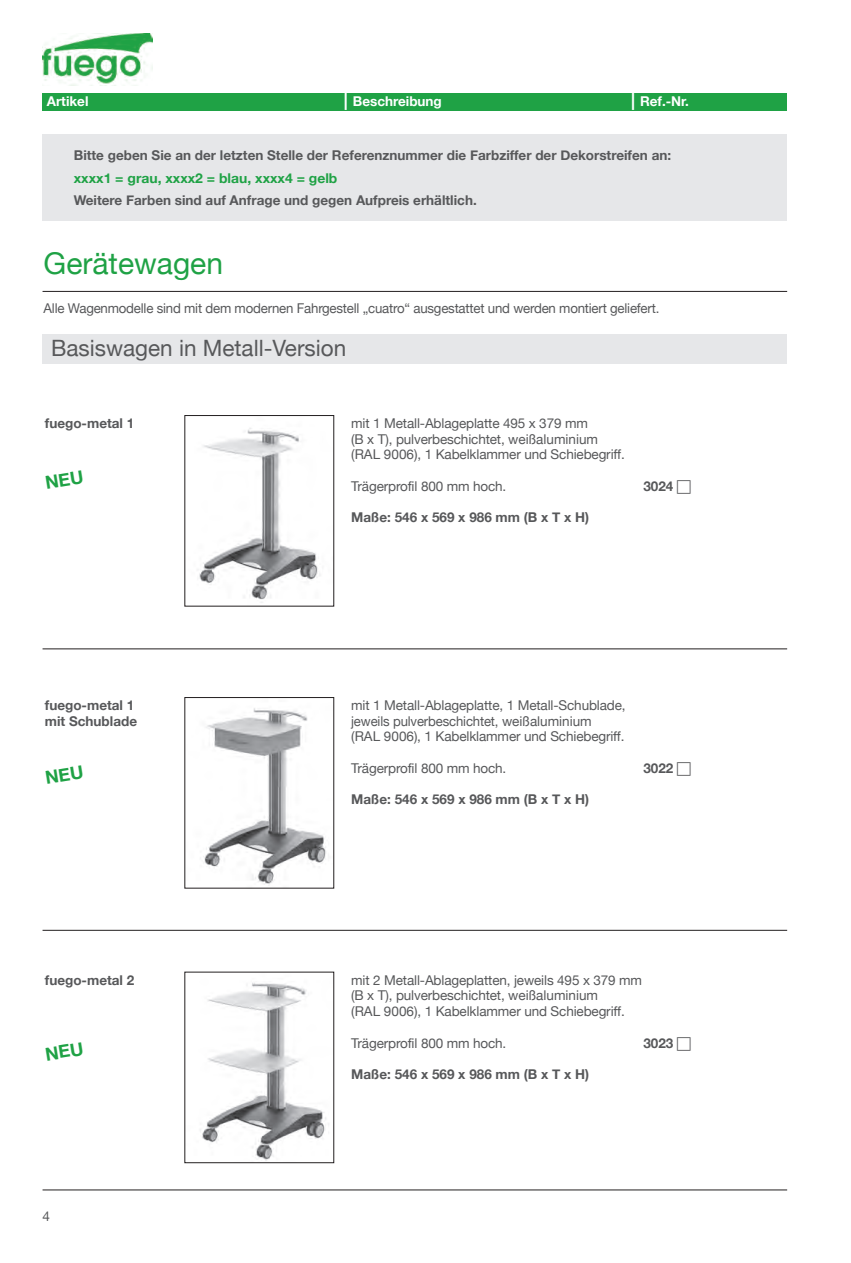
<style>
.page{position:relative;width:851px;height:1263px;background:#fff}
.page>*{position:absolute;margin:0;border:0;box-sizing:border-box;transform-origin:0 0}
.t1{font:30px "Helvetica Neue";color:#1fa245}
.t2{font:22.5px "Helvetica Neue";color:#57585a}
.t3{font:13.5px/15.8px "Helvetica Neue";letter-spacing:-.01em;color:#57585a}
.t4{font:700 13.5px/15.8px "Helvetica Neue";color:#57585a}
.t5{font:700 13.5px "Helvetica Neue";color:#1fa245}
.t6{font:700 13.5px "Helvetica Neue";color:#fff}
.s1{font-size:18px}
</style>
<div class="page">
<img style="left:43px;top:33px;width:109px;height:52px">
<hr style="left:43px;top:930px;width:744px;height:1px;background:#231f20">
<hr style="left:43px;top:648px;width:744px;height:1px;background:#231f20">
<hr style="left:43px;top:291px;width:744px;height:1px;background:#231f20">
<hr style="left:43px;top:1189px;width:744px;height:1px;background:#231f20">
<div style="left:43px;top:334px;width:744px;height:30px;background:#e6e7e9"></div>
<div style="left:43px;top:134px;width:744px;height:87px;background:#e6e7e9"></div>
<div style="left:43px;top:94px;width:744px;height:17px;background:#1fa245"></div>
<img style="left:199px;top:428px;width:122px;height:175px">
<img style="left:203px;top:708px;width:123px;height:177px">
<img style="left:200px;top:982px;width:129px;height:179px">
<p class="t6" style="left:47px;top:93px;width:43px">Artikel</p>
<p class="t6" style="left:344px;top:93px;width:100px"><span class="s1">|</span> Beschreibung</p>
<p class="t6" style="left:631px;top:93px;width:60px"><span class="s1">|</span> Ref.-Nr.</p>
<p class="t4" style="left:74px;top:147px;width:598px">Bitte geben Sie an der letzten Stelle der Referenznummer die Farbziffer der Dekorstreifen an:</p>
<p class="t5" style="left:74px;top:170px;width:265px">xxxx1 = grau, xxxx2 = blau, xxxx4 = gelb</p>
<p class="t4" style="left:74px;top:192px;width:404px">Weitere Farben sind auf Anfrage und gegen Aufpreis erhältlich.</p>
<h1 class="t1" style="left:44px;top:246px;width:181px">Gerätewagen</h1>
<p class="t3" style="left:44px;top:300px;width:617px">Alle Wagenmodelle sind mit dem modernen Fahrgestell „cuatro“ ausgestattet und werden montiert geliefert.</p>
<h2 class="t2" style="left:51px;top:335px;width:296px">Basiswagen in Metall-Version</h2>
<p class="t4" style="left:45px;top:415px;width:91px">fuego-metal 1</p>
<p class="t3" style="left:351px;top:415px;width:275px">mit 1 Metall-Ablageplatte 495 x 379 mm<br>(B x T), pulverbeschichtet, weißaluminium (RAL 9006), 1 Kabelklammer und Schiebegriff.</p>
<p class="t3" style="left:351px;top:478px;width:157px">Trägerprofil 800 mm hoch.</p>
<p class="t4" style="left:643px;top:478px;width:32px">3024</p>
<p class="t4" style="left:351px;top:509px;width:239px">Maße: 546 x 569 x 986 mm (B x T x H)</p>
<p class="t4" style="left:45px;top:697px;width:94px">fuego-metal 1 mit Schublade</p>
<p class="t3" style="left:351px;top:697px;width:276px">mit 1 Metall-Ablageplatte, 1 Metall-Schublade, jeweils pulverbeschichtet, weißaluminium<br>(RAL 9006), 1 Kabelklammer und Schiebegriff.</p>
<p class="t3" style="left:351px;top:760px;width:157px">Trägerprofil 800 mm hoch.</p>
<p class="t4" style="left:643px;top:760px;width:32px">3022</p>
<p class="t4" style="left:351px;top:791px;width:239px">Maße: 546 x 569 x 986 mm (B x T x H)</p>
<p class="t4" style="left:45px;top:972px;width:91px">fuego-metal 2</p>
<p class="t3" style="left:351px;top:972px;width:292px">mit 2 Metall-Ablageplatten, jeweils 495 x 379 mm (B x T), pulverbeschichtet, weißaluminium<br>(RAL 9006), 1 Kabelklammer und Schiebegriff.</p>
<p class="t3" style="left:351px;top:1035px;width:157px">Trägerprofil 800 mm hoch.</p>
<p class="t4" style="left:643px;top:1034px;width:32px">3023</p>
<p class="t4" style="left:351px;top:1066px;width:239px">Maße: 546 x 569 x 986 mm (B x T x H)</p>
<p class="t3" style="left:43px;top:1208px;width:9px">4</p>
</div>
